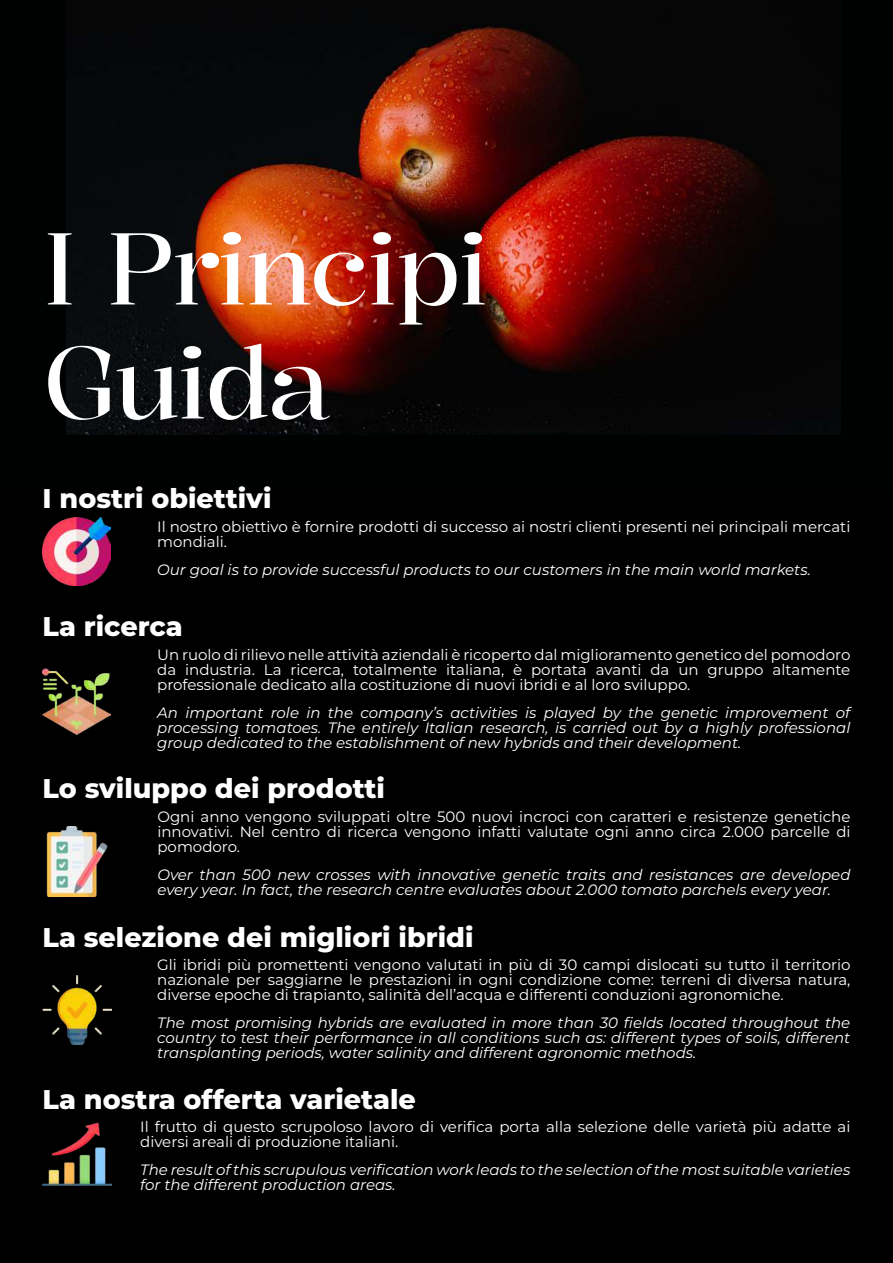
<style>
.page{position:relative;width:893px;height:1263px;background:#000}
.page>*{position:absolute;margin:0;border:0;box-sizing:border-box;transform-origin:0 0}
.t1{font:100 100.5px/114px "Kalnia";letter-spacing:-.03em;color:#fff}
.t2{font:800 27px "Montserrat";color:#fff}
.t3{font:15px/15px "Montserrat";color:#fff;text-align:justify}
.t4{font:italic 15px/15px "Montserrat";color:#fff;text-align:justify}
</style>
<div class="page">
<img style="left:66px;top:23px;width:774px;height:412px">
<img style="left:42px;top:1122px;width:70px;height:64px">
<img style="left:42px;top:975px;width:70px;height:69px">
<img style="left:46px;top:827px;width:62px;height:69px">
<img style="left:42px;top:668px;width:68px;height:67px">
<img style="left:42px;top:518px;width:68px;height:68px">
<h1 class="t1" style="left:42px;top:212px;width:448px">I Principi<br>Guida</h1>
<h2 class="t2" style="left:42px;top:479px;width:231px">I nostri obiettivi</h2>
<p class="t3" style="left:157px;top:519px;width:695px">Il nostro obiettivo è fornire prodotti di successo ai nostri clienti presenti nei principali mercati mondiali.</p>
<p class="t4" style="left:157px;top:562px;width:655px">Our goal is to provide successful products to our customers in the main world markets.</p>
<h2 class="t2" style="left:42px;top:607px;width:142px">La ricerca</h2>
<p class="t3" style="left:157px;top:646px;width:695px">Un ruolo di rilievo nelle attività aziendali è ricoperto dal miglioramento genetico del pomodoro da industria. La ricerca, totalmente italiana, è portata avanti da un gruppo altamente professionale dedicato alla costituzione di nuovi ibridi e al loro sviluppo.</p>
<p class="t4" style="left:157px;top:704px;width:695px">An important role in the company’s activities is played by the genetic improvement of processing tomatoes. The entirely Italian research, is carried out by a highly professional group dedicated to the establishment of new hybrids and their development.</p>
<h2 class="t2" style="left:42px;top:769px;width:344px">Lo sviluppo dei prodotti</h2>
<p class="t3" style="left:157px;top:808px;width:695px">Ogni anno vengono sviluppati oltre 500 nuovi incroci con caratteri e resistenze genetiche innovativi. Nel centro di ricerca vengono infatti valutate ogni anno circa 2.000 parcelle di pomodoro.</p>
<p class="t4" style="left:157px;top:866px;width:695px">Over than 500 new crosses with innovative genetic traits and resistances are developed every year. In fact, the research centre evaluates about 2.000 tomato parchels every year.</p>
<h2 class="t2" style="left:42px;top:917px;width:432px">La selezione dei migliori ibridi</h2>
<p class="t3" style="left:157px;top:957px;width:695px">Gli ibridi più promettenti vengono valutati in più di 30 campi dislocati su tutto il territorio nazionale per saggiarne le prestazioni in ogni condizione come: terreni di diversa natura, diverse epoche di trapianto, salinità dell’acqua e differenti conduzioni agronomiche.</p>
<p class="t4" style="left:157px;top:1015px;width:695px">The most promising hybrids are evaluated in more than 30 fields located throughout the country to test their performance in all conditions such as: different types of soils, different transplanting periods, water salinity and different agronomic methods.</p>
<h2 class="t2" style="left:42px;top:1079px;width:375px">La nostra offerta varietale</h2>
<p class="t3" style="left:140px;top:1119px;width:712px">Il frutto di questo scrupoloso lavoro di verifica porta alla selezione delle varietà più adatte ai diversi areali di produzione italiani.</p>
<p class="t4" style="left:140px;top:1162px;width:712px">The result of this scrupulous verification work leads to the selection of the most suitable varieties for the different production areas.</p>
</div>
